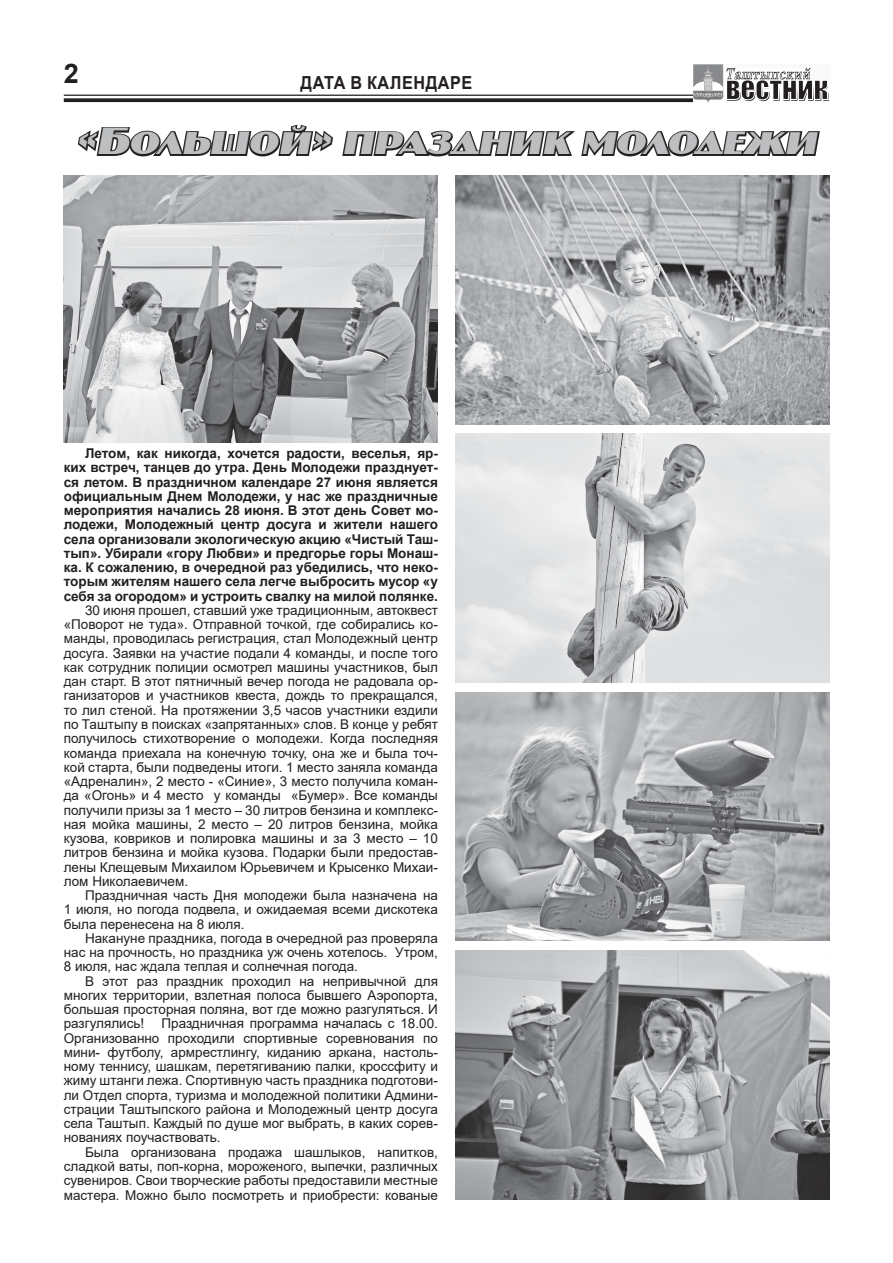
<style>
.page{position:relative;width:893px;height:1263px;background:#fff}
.page>*{position:absolute;margin:0;border:0;box-sizing:border-box;transform-origin:0 0}
.t1{font:italic 700 36px "a Jasper Caps";color:#bcbec0;scale:1.25 1}
.t2{font:700 27px "Arial";color:#231f20}
.t3{font:700 18px "Arial";letter-spacing:.035em;color:#231f20;scale:.9 1}
.t4{font:13.5px/14.2px "Arial";color:#231f20;text-align:justify}
.t5{font:700 13.5px/14.2px "Arial";color:#231f20;text-align:justify}
</style>
<div class="page">
<hr style="left:64px;top:95px;width:765px;height:1px;background:#231f20">
<svg style="left:64px;top:98px;width:630px;height:4px;background:#363233"></svg>
<img style="left:694px;top:65px;width:135px;height:37px">
<svg style="left:77px;top:124px;width:256px;height:33px"></svg>
<svg style="left:342px;top:130px;width:478px;height:27px"></svg>
<img style="left:64px;top:176px;width:374px;height:266px">
<img style="left:455px;top:176px;width:374px;height:248px">
<img style="left:455px;top:434px;width:374px;height:248px">
<img style="left:455px;top:692px;width:374px;height:249px">
<img style="left:455px;top:951px;width:374px;height:248px">
<h2 class="t2" style="left:64px;top:55px;width:17px">2</h2>
<h3 class="t3" style="left:301px;top:70px;width:100px">Дата в календа</h3>
<h3 class="t3" style="left:450px;top:70px;width:24px">ре</h3>
<h1 class="t1" style="left:76px;top:121px;width:600px">«Большой» праздник молодежи</h1>
<p class="t5" style="left:64px;top:446px;width:376px;text-indent:21px">Летом, как никогда, хочется радости, веселья, яр&shy;ких встреч, танцев до утра. День Молодежи празднует&shy;ся летом. В праздничном календаре 27 июня является официальным Днем Молодежи, у нас же праздничные мероприятия начались 28 июня. В этот день Совет мо&shy;лодежи, Молодежный центр досуга и жители нашего села организовали экологическую акцию «Чистый Таш&shy;тып». Убирали «гору Любви» и предгорье горы Монаш&shy;ка. К сожалению, в очередной раз убедились, что неко&shy;торым жителям нашего села легче выбросить мусор «у себя за огородом» и устроить свалку на милой полянке.</p>
<p class="t4" style="left:64px;top:603px;width:376px;text-indent:21px">30 июня прошел, ставший уже традиционным, автоквест «Поворот не туда». Отправной точкой, где собирались ко&shy;манды, проводилась регистрация, стал Молодежный центр досуга. Заявки на участие подали 4 команды, и после того как сотрудник полиции осмотрел машины участников, был дан старт. В этот пятничный вечер погода не радовала ор&shy;ганизаторов и участников квеста, дождь то прекращался, то лил стеной. На протяжении 3,5 часов участники ездили по Таштыпу в поисках «запрятанных» слов. В конце у ребят получилось стихотворение о молодежи. Когда последняя команда приехала на конечную точку, она же и была точ&shy;кой старта, были подведены итоги. 1 место заняла команда «Адреналин», 2 место - «Синие», 3 место получила коман&shy;да «Огонь» и 4 место у команды «Бумер». Все команды получили призы за 1 место – 30 литров бензина и комплекс&shy;ная мойка машины, 2 место – 20 литров бензина, мойка кузова, ковриков и полировка машины и за 3 место – 10 литров бензина и мойка кузова. Подарки были предостав&shy;лены Клещевым Михаилом Юрьевичем и Крысенко Михаи&shy;лом Николаевичем.</p>
<p class="t4" style="left:64px;top:888px;width:376px;text-indent:21px">Праздничная часть Дня молодежи была назначена на 1 июля, но погода подвела, и ожидаемая всеми дискотека была перенесена на 8 июля.</p>
<p class="t4" style="left:64px;top:931px;width:376px;text-indent:21px">Накануне праздника, погода в очередной раз проверяла нас на прочность, но праздника уж очень хотелось. Утром, 8 июля, нас ждала теплая и солнечная погода.</p>
<p class="t4" style="left:64px;top:974px;width:376px;text-indent:21px">В этот раз праздник проходил на непривычной для многих территории, взлетная полоса бывшего Аэропорта, большая просторная поляна, вот где можно разгуляться. И разгулялись!</p>
<p class="t4" style="left:64px;top:1016px;width:376px;text-indent:98px">Праздничная программа началась с 18.00.<br>Организованно проходили спортивные соревнования по мини- футболу, армрестлингу, киданию аркана, настоль&shy;ному теннису, шашкам, перетягиванию палки, кроссфиту и жиму штанги лежа. Спортивную часть праздника подготови&shy;ли Отдел спорта, туризма и молодежной политики Админи&shy;страции Таштыпского района и Молодежный центр досуга села Таштып. Каждый по душе мог выбрать, в каких сорев&shy;нованиях поучаствовать.</p>
<p class="t4" style="left:64px;top:1145px;width:376px;text-indent:21px">Была организована продажа шашлыков, напитков, сладкой ваты, поп-корна, мороженого, выпечки, различных сувениров. Свои творческие работы предоставили местные мастера. Можно было посмотреть и приобрести: кованые</p>
</div>
